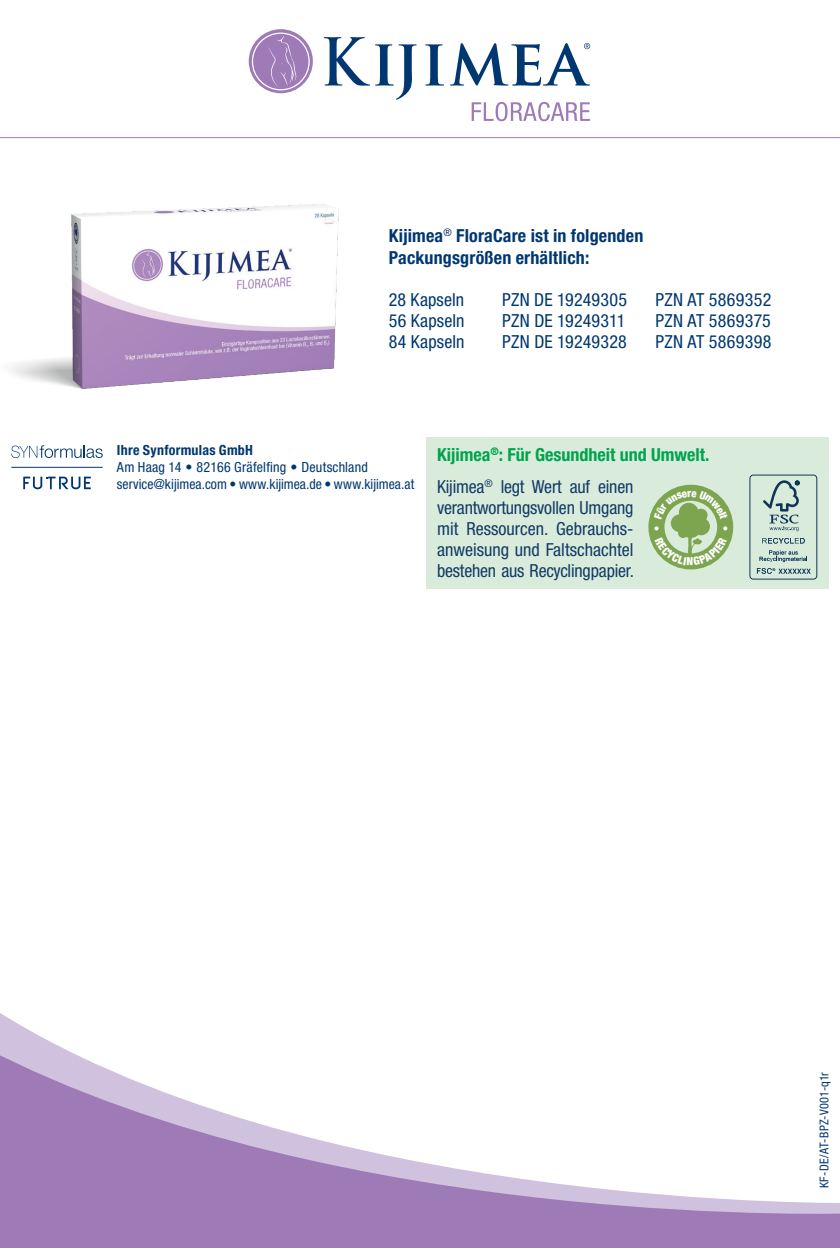
<style>
.page{position:relative;width:840px;height:1248px;background:#fff}
.page>*{position:absolute;margin:0;border:0;box-sizing:border-box;transform-origin:0 0}
.t1{font:condensed 18px/21px "Helvetica Neue LT Std";letter-spacing:-.01em;color:#143a65;text-align:justify}
.t2{font:condensed 18px "Helvetica Neue LT Std";letter-spacing:.015em;color:#013771}
.t3{font:700 condensed 18px/32.4px "Helvetica Neue LT Std";color:#00a44c}
.t4{font:700 condensed 18px/21px "Helvetica Neue LT Std";letter-spacing:.01em;color:#013771}
.t5{font:condensed 14px/17px "Helvetica Neue LT Std";letter-spacing:.01em;color:#013771}
.t6{font:700 condensed 14px "Helvetica Neue LT Std";letter-spacing:.02em;color:#013771}
.t7{font:condensed 12.2px "Helvetica Neue LT Std";letter-spacing:.03em;color:#013771}
.s1{font-weight:400;color:#143a65}
</style>
<div class="page">
<svg style="left:0;top:1013px;width:58px;height:33px"></svg>
<svg style="left:0;top:1046px;width:839px;height:201px"></svg>
<hr style="left:0;top:137px;width:839px;height:1px;background:#9e7bb7">
<svg style="left:248px;top:29px;width:65px;height:64px;background:#a98abf"></svg>
<div style="left:252px;top:33px;width:57px;height:57px;border:1px solid #fff;border-radius:50%"></div>
<svg style="left:268px;top:35px;width:28px;height:53px"></svg>
<svg style="left:323px;top:37px;width:93px;height:63px"></svg>
<svg style="left:425px;top:44px;width:19px;height:42px"></svg>
<svg style="left:450px;top:43px;width:139px;height:43px"></svg>
<svg style="left:471px;top:102px;width:118px;height:19px"></svg>
<svg style="left:11px;top:445px;width:92px;height:13px"></svg>
<svg style="left:23px;top:476px;width:68px;height:13px"></svg>
<hr style="left:11px;top:467px;width:92px;height:1px;background:#013771">
<div style="left:425px;top:436px;width:403px;height:152px;background:#d9ecdc"></div>
<div style="left:648px;top:484px;width:84px;height:85px;border:16px solid #7da54f;border-radius:50%"></div>
<div style="left:670px;top:514px;width:18px;height:18px;background:#7da54f;border-radius:50%"></div>
<div style="left:692px;top:517px;width:17px;height:18px;background:#7da54f;border-radius:50%"></div>
<div style="left:679px;top:516px;width:22px;height:22px;background:#7da54f;border-radius:50%"></div>
<div style="left:749px;top:475px;width:67px;height:104px;border:1px solid #143a65;border-radius:3px"></div>
<svg style="left:763px;top:480px;width:36px;height:51px"></svg>
<svg style="left:762px;top:538px;width:42px;height:5px"></svg>
<svg style="left:759px;top:550px;width:48px;height:12px"></svg>
<svg style="left:756px;top:568px;width:54px;height:5px"></svg>
<img style="left:11px;top:204px;width:328px;height:185px">
<svg style="left:653px;top:490px;width:74px;height:29px"></svg>
<svg style="left:654px;top:526px;width:73px;height:39px"></svg>
<p class="t4" style="left:388px;top:225px;width:256px">Kijimea<sup>®</sup> FloraCare ist in folgenden<br>Packungsgrößen erhältlich:</p>
<p class="t2" style="left:388px;top:289px;width:77px">28 Kapseln</p>
<p class="t2" style="left:502px;top:289px;width:126px">PZN DE 19249305</p>
<p class="t2" style="left:655px;top:289px;width:117px">PZN AT 5869352</p>
<p class="t2" style="left:388px;top:310px;width:77px">56 Kapseln</p>
<p class="t2" style="left:502px;top:310px;width:125px">PZN DE 19249311</p>
<p class="t2" style="left:655px;top:310px;width:117px">PZN AT 5869375</p>
<p class="t2" style="left:388px;top:331px;width:77px">84 Kapseln</p>
<p class="t2" style="left:502px;top:331px;width:126px">PZN DE 19249328</p>
<p class="t2" style="left:655px;top:331px;width:117px">PZN AT 5869398</p>
<p class="t6" style="left:117px;top:442px;width:137px">Ihre Synformulas GmbH</p>
<p class="t5" style="left:117px;top:458px;width:298px">Am Haag 14 • 82166 Gräfelfing • Deutschland service@kijimea.com • www.kijimea.de • www.kijimea.at</p>
<p class="t3" style="left:437px;top:438px;width:274px">Kijimea<sup>®</sup>: Für Gesundheit und Umwelt.<br><span class="s1">Kijimea</span><sup>®</sup> <span class="s1">legt Wert auf einen</span></p>
<p class="t1" style="left:437px;top:497px;width:198px">verantwortungsvollen Umgang mit Ressourcen. Gebrauchs&shy;anweisung und Faltschachtel bestehen aus Recyclingpapier.</p>
<p class="t7" style="left:816px;top:1188px;width:118px;rotate:-90deg">KF-DE/AT-BPZ-V001-q1r</p>
</div>
